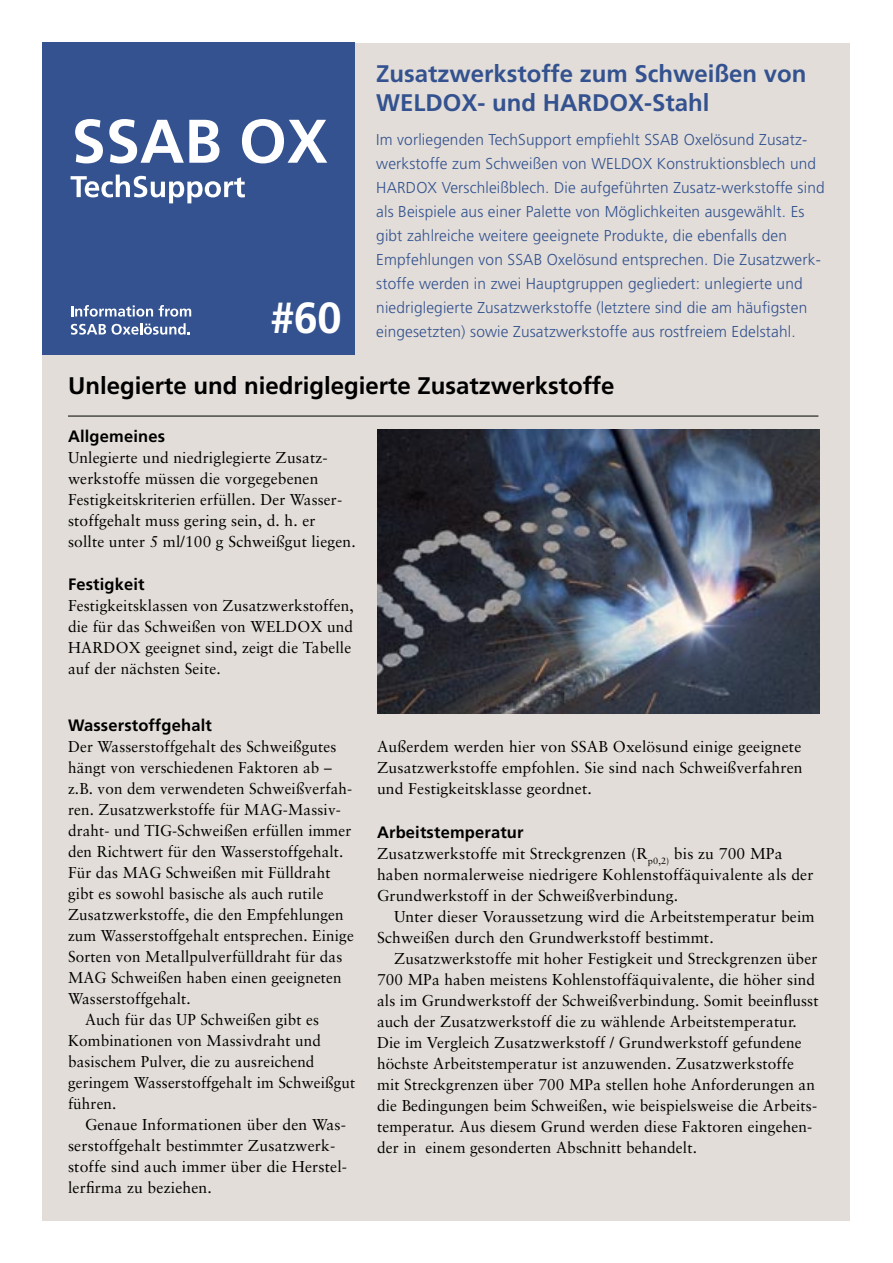
<style>
.page{position:relative;width:893px;height:1263px;background:#fff}
.page>*{position:absolute;margin:0;border:0;box-sizing:border-box;transform-origin:0 0}
.t1{font:700 43.5px "Frutiger";color:#fff}
.t2{font:700 24px/28.8px "Frutiger";color:#33528f}
.t3{font:700 24px "Frutiger";color:#000}
.t4{font:700 16.5px "Frutiger";letter-spacing:.01em;color:#000}
.t5{font:15.75px/21px "Sabon";letter-spacing:.01em;color:#000}
.t6{font:300 15.75px/24px "Frutiger";letter-spacing:.01em;color:#33528f}
</style>
<div class="page">
<div style="left:43px;top:43px;width:807px;height:1177px;background:#e2ddd8"></div>
<hr style="left:68px;top:416px;width:750px;height:1px;background:#000">
<div style="left:43px;top:43px;width:312px;height:312px;background:#33528f"></div>
<svg style="left:71px;top:305px;width:82px;height:12px"></svg>
<svg style="left:159px;top:305px;width:32px;height:12px"></svg>
<svg style="left:71px;top:323px;width:119px;height:12px"></svg>
<svg style="left:71px;top:175px;width:174px;height:28px"></svg>
<svg style="left:75px;top:119px;width:252px;height:44px"></svg>
<img style="left:377px;top:429px;width:442px;height:284px">
<h2 class="t2" style="left:376px;top:59px;width:432px">Zusatzwerkstoffe zum Schweißen von<br>WELDOX- und HARDOX-Stahl</h2>
<p class="t6" style="left:376px;top:128px;width:450px">Im vorliegenden TechSupport empfiehlt SSAB Oxelösund Zusatz&shy;werkstoffe zum Schweißen von WELDOX Konstruktionsblech und HARDOX Verschleißblech. Die aufgeführten Zusatz-werkstoffe sind als Beispiele aus einer Palette von Möglichkeiten ausgewählt. Es gibt zahlreiche weitere geeignete Produkte, die ebenfalls den Empfehlungen von SSAB Oxelösund entsprechen. Die Zusatzwerk&shy;stoffe werden in zwei Hauptgruppen gegliedert: unlegierte und niedriglegierte Zusatzwerkstoffe (letztere sind die am häufigsten eingesetzten) sowie Zusatzwerkstoffe aus rostfreiem Edelstahl.</p>
<h2 class="t3" style="left:68px;top:371px;width:548px">Unlegierte und niedriglegierte Zusatzwerkstoffe</h2>
<h1 class="t1" style="left:270px;top:292px;width:73px">#60</h1>
<p class="t4" style="left:68px;top:426px;width:99px">Allgemeines</p>
<p class="t5" style="left:68px;top:446px;width:289px">Unlegierte und niedriglegierte Zusatz&shy;werkstoffe müssen die vorgegebenen Festigkeitskriterien erfüllen. Der Wasser&shy;stoffgehalt muss gering sein, d. h. er sollte unter 5 ml/100 g Schweißgut liegen.</p>
<p class="t4" style="left:68px;top:575px;width:78px">Festigkeit</p>
<p class="t5" style="left:68px;top:595px;width:287px">Festigkeitsklassen von Zusatzwerkstoffen, die für das Schweißen von WELDOX und HARDOX geeignet sind, zeigt die Tabelle auf der nächsten Seite.</p>
<p class="t4" style="left:68px;top:715px;width:145px">Wasserstoffgehalt</p>
<p class="t5" style="left:68px;top:735px;width:270px">Der Wasserstoffgehalt des Schweißgutes</p>
<p class="t5" style="left:68px;top:756px;width:265px">hängt von verschiedenen Faktoren ab –</p>
<p class="t5" style="left:68px;top:777px;width:286px">z.B. von dem verwendeten Schweißverfah-</p>
<p class="t5" style="left:68px;top:798px;width:274px">ren. Zusatzwerkstoffe für MAG-Massiv-</p>
<p class="t5" style="left:68px;top:819px;width:285px">draht- und TIG-Schweißen erfüllen immer</p>
<p class="t5" style="left:68px;top:840px;width:277px">den Richtwert für den Wasserstoffgehalt.</p>
<p class="t5" style="left:68px;top:861px;width:264px">Für das MAG Schweißen mit Fülldraht</p>
<p class="t5" style="left:68px;top:882px;width:257px">gibt es sowohl basische als auch rutile</p>
<p class="t5" style="left:68px;top:903px;width:277px">Zusatzwerkstoffe, die den Empfehlungen</p>
<p class="t5" style="left:68px;top:924px;width:287px">zum Wasserstoffgehalt entsprechen. Einige</p>
<p class="t5" style="left:68px;top:945px;width:276px">Sorten von Metallpulverfülldraht für das</p>
<p class="t5" style="left:68px;top:966px;width:275px">MAG Schweißen haben einen geeigneten</p>
<p class="t5" style="left:68px;top:987px;width:124px">Wasserstoffgehalt.</p>
<p class="t5" style="left:85px;top:1008px;width:236px">Auch für das UP Schweißen gibt es</p>
<p class="t5" style="left:68px;top:1029px;width:254px">Kombinationen von Massivdraht und</p>
<p class="t5" style="left:68px;top:1050px;width:248px">basischem Pulver, die zu ausreichend</p>
<p class="t5" style="left:68px;top:1071px;width:289px">geringem Wasserstoffgehalt im Schweißgut</p>
<p class="t5" style="left:68px;top:1092px;width:50px">führen.</p>
<p class="t5" style="left:85px;top:1113px;width:263px">Genaue Informationen über den Was-</p>
<p class="t5" style="left:68px;top:1134px;width:269px">serstoffgehalt bestimmter Zusatzwerk-</p>
<p class="t5" style="left:68px;top:1155px;width:281px">stoffe sind auch immer über die Herstel-</p>
<p class="t5" style="left:68px;top:1176px;width:145px">lerfirma zu beziehen.</p>
<p class="t5" style="left:377px;top:736px;width:427px;text-align:justify">Außerdem werden hier von SSAB Oxelösund einige geeignete Zusatzwerkstoffe empfohlen. Sie sind nach Schweißverfahren und Festigkeitsklasse geordnet.</p>
<p class="t4" style="left:377px;top:822px;width:148px">Arbeitstemperatur</p>
<p class="t5" style="left:377px;top:843px;width:438px">Zusatzwerkstoffe mit Streckgrenzen (R<sub>p0,2)</sub> bis zu 700 MPa haben normalerweise niedrigere Kohlenstoffäquivalente als der<br>Grundwerkstoff in der Schweißverbindung.</p>
<p class="t5" style="left:377px;top:906px;width:439px;text-indent:17px">Unter dieser Voraussetzung wird die Arbeitstemperatur beim<br>Schweißen durch den Grundwerkstoff bestimmt.</p>
<p class="t5" style="left:377px;top:948px;width:443px;text-indent:17px">Zusatzwerkstoffe mit hoher Festigkeit und Streckgrenzen über 700 MPa haben meistens Kohlenstoffäquivalente, die höher sind als im Grundwerkstoff der Schweißverbindung. Somit beeinflusst auch der Zusatzwerkstoff die zu wählende Arbeitstemperatur.<br>Die im Vergleich Zusatzwerkstoff / Grundwerkstoff gefundene höchste Arbeitstemperatur ist anzuwenden. Zusatzwerkstoffe mit Streckgrenzen über 700 MPa stellen hohe Anforderungen an die Bedingungen beim Schweißen, wie beispielsweise die Arbeits&shy;temperatur. Aus diesem Grund werden diese Faktoren eingehen&shy;der in einem gesonderten Abschnitt behandelt.</p>
</div>
